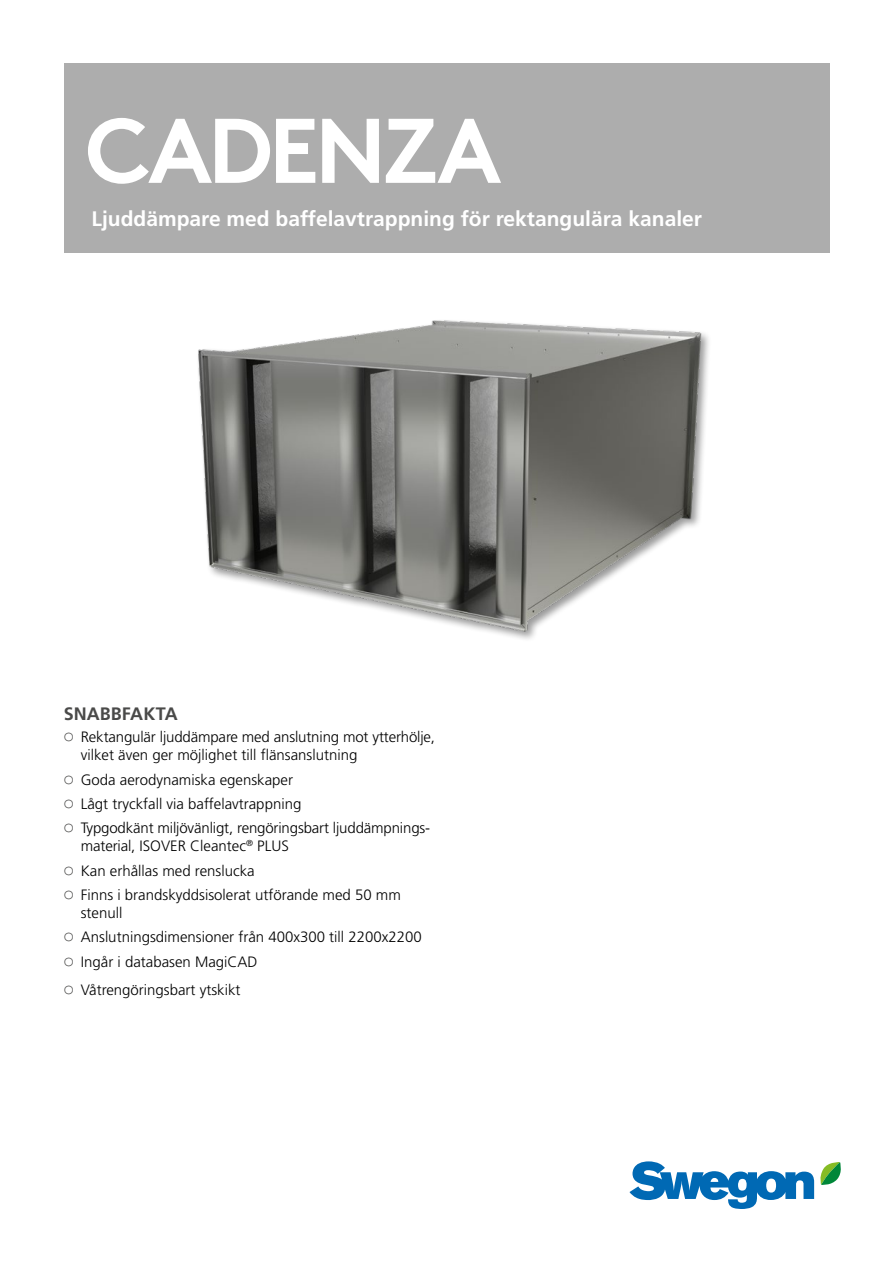
<style>
.page{position:relative;width:893px;height:1263px;background:#fff}
.page>*{position:absolute;margin:0;border:0;box-sizing:border-box;transform-origin:0 0}
.t1{font:700 91.5px "Swegon Brown";letter-spacing:-.045em;color:#fff}
.t2{font:700 21px "Frutiger LT Pro";color:#fff}
.t3{font:700 18px "Frutiger LT Pro";color:#4a4a49}
.t4{font:300 15px/18px "Frutiger LT Pro";color:#000}
.s1{font-family:"Nimbus Rom D";font-weight:400;color:#4a4a49}
</style>
<div class="page">
<div style="left:64px;top:64px;width:765px;height:189px;background:#adadad"></div>
<svg style="left:629px;top:1161px;width:212px;height:48px"></svg>
<img style="left:198px;top:320px;width:511px;height:319px">
<h1 class="t1" style="left:85px;top:77px;width:417px">CADENZA</h1>
<h2 class="t2" style="left:92px;top:206px;width:612px">Ljuddämpare med baffelavtrappning för rektangulära kanaler</h2>
<p class="t3" style="left:64px;top:703px;width:116px">SNABBFAKTA</p>
<p class="t4" style="left:81px;top:728px;width:356px;text-indent:-17px"><span class="s1">○</span> Rektangulär ljuddämpare med anslutning mot ytterhölje, vilket även ger möjlighet till flänsanslutning</p>
<p class="t4" style="left:64px;top:770px;width:231px"><span class="s1">○</span> Goda aerodynamiska egenskaper</p>
<p class="t4" style="left:64px;top:795px;width:239px"><span class="s1">○</span> Lågt tryckfall via baffelavtrappning</p>
<p class="t4" style="left:81px;top:819px;width:351px;text-indent:-17px"><span class="s1">○</span> Typgodkänt miljövänligt, rengöringsbart ljuddämpnings&shy;material, ISOVER Cleantec<sup>®</sup> PLUS</p>
<p class="t4" style="left:64px;top:861px;width:192px"><span class="s1">○</span> Kan erhållas med renslucka</p>
<p class="t4" style="left:81px;top:886px;width:322px;text-indent:-17px"><span class="s1">○</span> Finns i brandskyddsisolerat utförande med 50 mm stenull</p>
<p class="t4" style="left:64px;top:928px;width:359px"><span class="s1">○</span> Anslutningsdimensioner från 400x300 till 2200x2200</p>
<p class="t4" style="left:64px;top:953px;width:195px"><span class="s1">○</span> Ingår i databasen MagiCAD</p>
<p class="t4" style="left:64px;top:981px;width:178px"><span class="s1">○</span> Våtrengöringsbart ytskikt</p>
</div>
